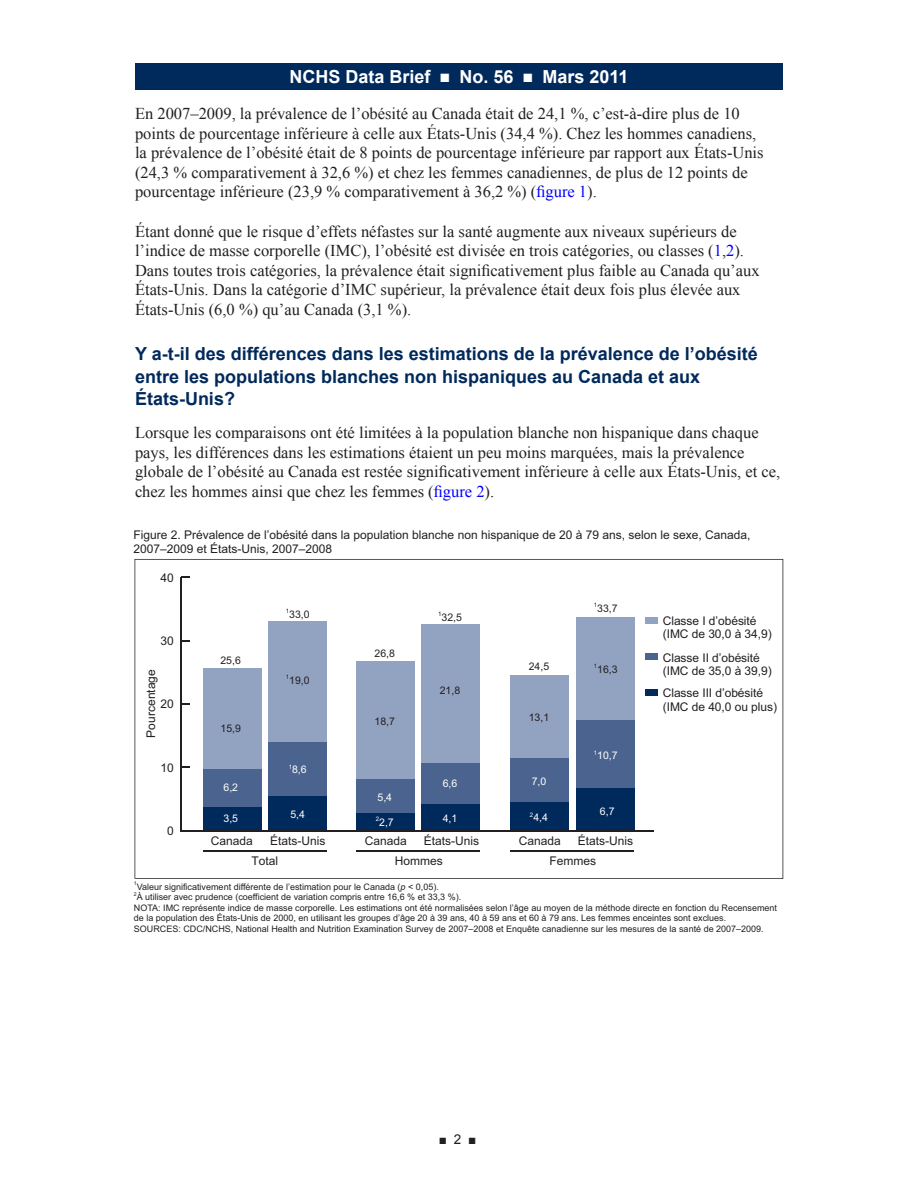
<style>
.page{position:relative;width:918px;height:1188px;background:#fff}
.page>*{position:absolute;margin:0;border:0;box-sizing:border-box;transform-origin:0 0}
.Heading_2{font:700 18px/22.5px "Arial";color:#00295c}
.t1{font:700 18px "Arial";color:#fff}
.t2{font:16.5px/19.5px "Times New Roman";color:#231f20}
.t3{font:13.5px "Arial";color:#231f20}
.t4{font:12px/13.5px "Arial";color:#231f20}
.t5{font:10.5px "Arial";color:#231f20}
.t6{font:10.5px "Arial";color:#fff}
.t7{font:9px/10.5px "Arial";color:#231f20}
.t8{font:5.25px "Arial";color:#231f20}
.s1{color:#00f}
.s2{font-style:italic}
</style>
<div class="page">
<div style="left:135px;top:63px;width:648px;height:27px;background:#00295c"></div>
<svg style="left:135px;top:559px;width:648px;height:320px"></svg>
<hr style="left:180px;top:830px;width:474px;height:1px;background:#231f20">
<hr style="left:180px;top:577px;width:2px;height:254px;background:#231f20">
<svg style="left:182px;top:798px;width:11px;height:2px"></svg>
<svg style="left:182px;top:703px;width:7px;height:2px"></svg>
<svg style="left:182px;top:608px;width:7px;height:2px"></svg>
<div style="left:203px;top:669px;width:58px;height:100px;background:#92a2c1"></div>
<div style="left:269px;top:622px;width:58px;height:120px;background:#92a2c1"></div>
<div style="left:357px;top:661px;width:58px;height:118px;background:#92a2c1"></div>
<div style="left:422px;top:625px;width:58px;height:138px;background:#92a2c1"></div>
<div style="left:511px;top:675px;width:58px;height:83px;background:#92a2c1"></div>
<div style="left:576px;top:617px;width:58px;height:103px;background:#92a2c1"></div>
<div style="left:203px;top:769px;width:58px;height:40px;background:#4b648f"></div>
<div style="left:269px;top:742px;width:58px;height:55px;background:#4b648f"></div>
<div style="left:357px;top:779px;width:58px;height:35px;background:#4b648f"></div>
<div style="left:422px;top:763px;width:58px;height:42px;background:#4b648f"></div>
<div style="left:511px;top:758px;width:58px;height:45px;background:#4b648f"></div>
<div style="left:576px;top:720px;width:58px;height:68px;background:#4b648f"></div>
<div style="left:203px;top:808px;width:58px;height:22px;background:#00295c"></div>
<div style="left:269px;top:797px;width:58px;height:33px;background:#00295c"></div>
<div style="left:357px;top:814px;width:58px;height:16px;background:#00295c"></div>
<div style="left:422px;top:805px;width:58px;height:25px;background:#00295c"></div>
<div style="left:511px;top:803px;width:58px;height:27px;background:#00295c"></div>
<div style="left:576px;top:788px;width:58px;height:42px;background:#00295c"></div>
<hr style="left:511px;top:850px;width:123px;height:2px;background:#231f20">
<hr style="left:357px;top:850px;width:123px;height:2px;background:#231f20">
<hr style="left:203px;top:850px;width:124px;height:2px;background:#231f20">
<div style="left:645px;top:689px;width:13px;height:6px;background:#00295c"></div>
<div style="left:645px;top:654px;width:13px;height:6px;background:#4b648f"></div>
<div style="left:645px;top:618px;width:13px;height:6px;background:#92a2c1"></div>
<p class="t1" style="left:290px;top:65px;width:340px">NCHS Data Brief ■ No. 56 ■ Mars 2011</p>
<p class="t2" style="left:135px;top:104px;width:630px">En 2007–2009, la prévalence de l’obésité au Canada était de 24,1 %, c’est-à-dire plus de 10 points de pourcentage inférieure à celle aux États-Unis (34,4 %). Chez les hommes canadiens, la prévalence de l’obésité était de 8 points de pourcentage inférieure par rapport aux États-Unis (24,3 % comparativement à 32,6 %) et chez les femmes canadiennes, de plus de 12 points de pourcentage inférieure (23,9 % comparativement à 36,2 %) (<span class="s1">figure 1</span>).</p>
<p class="t2" style="left:135px;top:221px;width:626px">Étant donné que le risque d’effets néfastes sur la santé augmente aux niveaux supérieurs de l’indice de masse corporelle (IMC), l’obésité est divisée en trois catégories, ou classes (<span class="s1">1</span>,<span class="s1">2</span>).<br>Dans toutes trois catégories, la prévalence était significativement plus faible au Canada qu’aux États-Unis. Dans la catégorie d’IMC supérieur, la prévalence était deux fois plus élevée aux États-Unis (6,0 %) qu’au Canada (3,1 %).</p>
<p class="Heading_2" style="left:135px;top:343px;width:624px">Y a-t-il des différences dans les estimations de la prévalence de l’obésité entre les populations blanches non hispaniques au Canada et aux<br>États-Unis?</p>
<p class="t2" style="left:135px;top:423px;width:647px">Lorsque les comparaisons ont été limitées à la population blanche non hispanique dans chaque pays, les différences dans les estimations étaient un peu moins marquées, mais la prévalence globale de l’obésité au Canada est restée significativement inférieure à celle aux États-Unis, et ce, chez les hommes ainsi que chez les femmes (<span class="s1">figure 2</span>).</p>
<p class="t4" style="left:134px;top:528px;width:619px">Figure 2. Prévalence de l’obésité dans la population blanche non hispanique de 20 à 79 ans, selon le sexe, Canada,<br>2007–2009 et États-Unis, 2007–2008</p>
<p class="t4" style="left:160px;top:571px;width:15px">40</p>
<p class="t4" style="left:160px;top:634px;width:15px">30</p>
<p class="t4" style="left:144px;top:738px;width:70px;rotate:-90deg">Pourcentage</p>
<p class="t4" style="left:160px;top:697px;width:15px">20</p>
<p class="t4" style="left:160px;top:761px;width:15px">10</p>
<p class="t4" style="left:167px;top:824px;width:8px">0</p>
<p class="t5" style="left:220px;top:654px;width:22px">25,6</p>
<p class="t5" style="left:221px;top:721px;width:22px">15,9</p>
<p class="t6" style="left:224px;top:780px;width:16px">6,2</p>
<p class="t6" style="left:224px;top:812px;width:16px">3,5</p>
<p class="t5" style="left:286px;top:607px;width:25px"><sup>1</sup>33,0</p>
<p class="t5" style="left:286px;top:673px;width:25px"><sup>1</sup>19,0</p>
<p class="t6" style="left:289px;top:763px;width:19px"><sup>1</sup>8,6</p>
<p class="t6" style="left:290px;top:808px;width:16px">5,4</p>
<p class="t4" style="left:211px;top:834px;width:44px">Canada</p>
<p class="t4" style="left:270px;top:834px;width:57px">États-Unis</p>
<p class="t4" style="left:252px;top:854px;width:28px">Total</p>
<p class="t5" style="left:375px;top:646px;width:22px">26,8</p>
<p class="t5" style="left:375px;top:714px;width:22px">18,7</p>
<p class="t6" style="left:378px;top:791px;width:16px">5,4</p>
<p class="t6" style="left:376px;top:815px;width:19px"><sup>2</sup>2,7</p>
<p class="t5" style="left:438px;top:610px;width:25px"><sup>1</sup>32,5</p>
<p class="t5" style="left:440px;top:683px;width:22px">21,8</p>
<p class="t6" style="left:443px;top:777px;width:16px">6,6</p>
<p class="t6" style="left:443px;top:811px;width:16px">4,1</p>
<p class="t4" style="left:365px;top:834px;width:44px">Canada</p>
<p class="t4" style="left:424px;top:834px;width:57px">États-Unis</p>
<p class="t4" style="left:395px;top:854px;width:49px">Hommes</p>
<p class="t5" style="left:529px;top:660px;width:22px">24,5</p>
<p class="t5" style="left:529px;top:710px;width:22px">13,1</p>
<p class="t6" style="left:532px;top:775px;width:16px">7,0</p>
<p class="t6" style="left:530px;top:811px;width:19px"><sup>2</sup>4,4</p>
<p class="t5" style="left:594px;top:602px;width:25px"><sup>1</sup>33,7</p>
<p class="t5" style="left:594px;top:662px;width:25px"><sup>1</sup>16,3</p>
<p class="t6" style="left:594px;top:749px;width:25px"><sup>1</sup>10,7</p>
<p class="t6" style="left:600px;top:804px;width:16px">6,7</p>
<p class="t4" style="left:519px;top:834px;width:44px">Canada</p>
<p class="t4" style="left:578px;top:834px;width:57px">États-Unis</p>
<p class="t4" style="left:549px;top:854px;width:48px">Femmes</p>
<p class="t4" style="left:663px;top:614px;width:110px">Classe I d’obésité (IMC de 30,0 à 34,9)</p>
<p class="t4" style="left:663px;top:651px;width:110px">Classe II d’obésité (IMC de 35,0 à 39,9)</p>
<p class="t4" style="left:663px;top:686px;width:116px">Classe III d’obésité (IMC de 40,0 ou plus)</p>
<p class="t8" style="left:134px;top:880px;width:4px">1</p>
<p class="t7" style="left:137px;top:881px;width:304px">Valeur significativement différente de l’estimation pour le Canada (<span class="s2">p</span> &lt; 0,05).</p>
<p class="t8" style="left:134px;top:891px;width:4px">2</p>
<p class="t7" style="left:134px;top:892px;width:645px;text-indent:3px">À utiliser avec prudence (coefficient de variation compris entre 16,6 % et 33,3 %).<br>NOTA: IMC représente indice de masse corporelle. Les estimations ont été normalisées selon l’âge au moyen de la méthode directe en fonction du Recensement de la population des États-Unis de 2000, en utilisant les groupes d’âge 20 à 39 ans, 40 à 59 ans et 60 à 79 ans. Les femmes enceintes sont exclues.<br>SOURCES: CDC/NCHS, National Health and Nutrition Examination Survey de 2007–2008 et Enquête canadienne sur les mesures de la santé de 2007–2009.</p>
<p class="t3" style="left:439px;top:1130px;width:39px">■ 2 ■</p>
</div>
